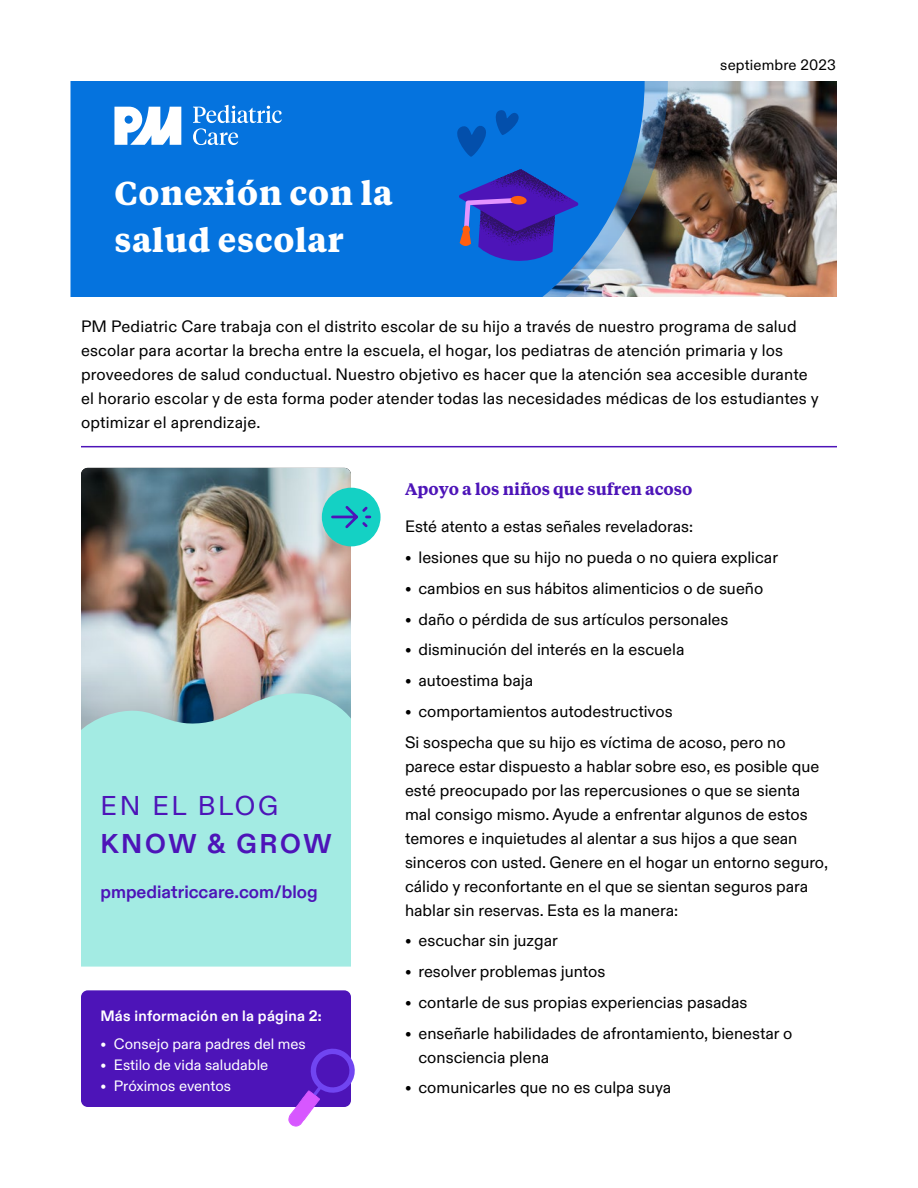
<style>
.page{position:relative;width:918px;height:1188px;background:#fff}
.page>*{position:absolute;margin:0;border:0;box-sizing:border-box;transform-origin:0 0}
.t1{font:700 33px/47px "Tiempos Text";letter-spacing:.02em;color:#fff}
.t2{font:700 27.15px "PM Diatype";letter-spacing:.1em;color:#4d14b8}
.t3{font:27.15px "PM Diatype";letter-spacing:.1em;color:#4d14b8}
.t4{font:700 18px "PM Diatype";color:#4d14b8}
.t5{font:16.5px/24px "PM Diatype";color:#000}
.t6{font:600 16.5px "Tiempos Text";color:#4d14b8}
.t7{font:15px "PM Diatype";color:#fff}
.t8{font:700 15px "PM Diatype";letter-spacing:.02em;color:#fff}
.t9{font:15px "PM Diatype";letter-spacing:.01em;color:#000}
</style>
<div class="page">
<div style="left:81px;top:990px;width:270px;height:117px;background:#4d14b8;border-radius:7px"></div>
<img style="left:668px;top:81px;width:169px;height:216px">
<img style="left:645px;top:81px;width:23px;height:216px">
<svg style="left:70px;top:81px;width:575px;height:216px;fill:#0573de"></svg>
<svg style="left:114px;top:107px;width:67px;height:38px"></svg>
<svg style="left:193px;top:105px;width:89px;height:40px"></svg>
<svg style="left:459px;top:169px;width:120px;height:93px"></svg>
<svg style="left:449px;top:109px;width:75px;height:48px"></svg>
<hr style="left:81px;top:446px;width:756px;height:1px;background:#4d14b8">
<svg style="left:288px;top:1048px;width:67px;height:79px"></svg>
<img style="left:81px;top:468px;width:270px;height:221px">
<svg style="left:81px;top:689px;width:270px;height:278px;fill:#a3ebe3"></svg>
<div style="left:322px;top:488px;width:59px;height:58px;background:#14d1c4;border-radius:50%"></div>
<svg style="left:331px;top:506px;width:41px;height:23px"></svg>
<h1 class="t1" style="left:114px;top:169px;width:280px">Conexión con la salud escolar</h1>
<p class="t9" style="left:720px;top:53px;width:117px">septiembre 2023</p>
<p class="t5" style="left:81px;top:313px;width:739px">PM Pediatric Care trabaja con el distrito escolar de su hijo a través de nuestro programa de salud escolar para acortar la brecha entre la escuela, el hogar, los pediatras de atención primaria y los proveedores de salud conductual. Nuestro objetivo es hacer que la atención sea accesible durante el horario escolar y de esta forma poder atender todas las necesidades médicas de los estudiantes y optimizar el aprendizaje.</p>
<h2 class="t3" style="left:100px;top:785px;width:179px">EN EL BLOG</h2>
<h2 class="t2" style="left:100px;top:822px;width:233px">KNOW &amp; GROW</h2>
<p class="t4" style="left:100px;top:878px;width:219px">pmpediatriccare.com/blog</p>
<p class="t8" style="left:100px;top:1004px;width:223px">Más información en la página 2:</p>
<p class="t7" style="left:100px;top:1032px;width:207px">• Consejo para padres del mes</p>
<p class="t7" style="left:100px;top:1053px;width:169px">• Estilo de vida saludable</p>
<p class="t7" style="left:100px;top:1074px;width:132px">• Próximos eventos</p>
<p class="t6" style="left:405px;top:479px;width:289px">Apoyo a los niños que sufren acoso</p>
<p class="t5" style="left:405px;top:513px;width:290px">Esté atento a estas señales reveladoras:</p>
<p class="t5" style="left:405px;top:544px;width:375px">• lesiones que su hijo no pueda o no quiera explicar</p>
<p class="t5" style="left:405px;top:575px;width:360px">• cambios en sus hábitos alimenticios o de sueño</p>
<p class="t5" style="left:405px;top:606px;width:325px">• daño o pérdida de sus artículos personales</p>
<p class="t5" style="left:405px;top:636px;width:281px">• disminución del interés en la escuela</p>
<p class="t5" style="left:405px;top:667px;width:130px">• autoestima baja</p>
<p class="t5" style="left:405px;top:695px;width:382px;line-height:30.8px">• comportamientos autodestructivos<br>Si sospecha que su hijo es víctima de acoso, pero no</p>
<p class="t5" style="left:405px;top:753px;width:425px">parece estar dispuesto a hablar sobre eso, es posible que esté preocupado por las repercusiones o que se sienta mal consigo mismo. Ayude a enfrentar algunos de estos temores e inquietudes al alentar a sus hijos a que sean sinceros con usted. Genere en el hogar un entorno seguro, cálido y reconfortante en el que se sientan seguros para hablar sin reservas. Esta es la manera:</p>
<p class="t5" style="left:405px;top:928px;width:154px">• escuchar sin juzgar</p>
<p class="t5" style="left:405px;top:958px;width:202px">• resolver problemas juntos</p>
<p class="t5" style="left:405px;top:989px;width:344px">• contarle de sus propias experiencias pasadas</p>
<p class="t5" style="left:418px;top:1020px;width:375px;text-indent:-13px">• enseñarle habilidades de afrontamiento, bienestar o consciencia plena</p>
<p class="t5" style="left:405px;top:1075px;width:268px">• comunicarles que no es culpa suya</p>
</div>
